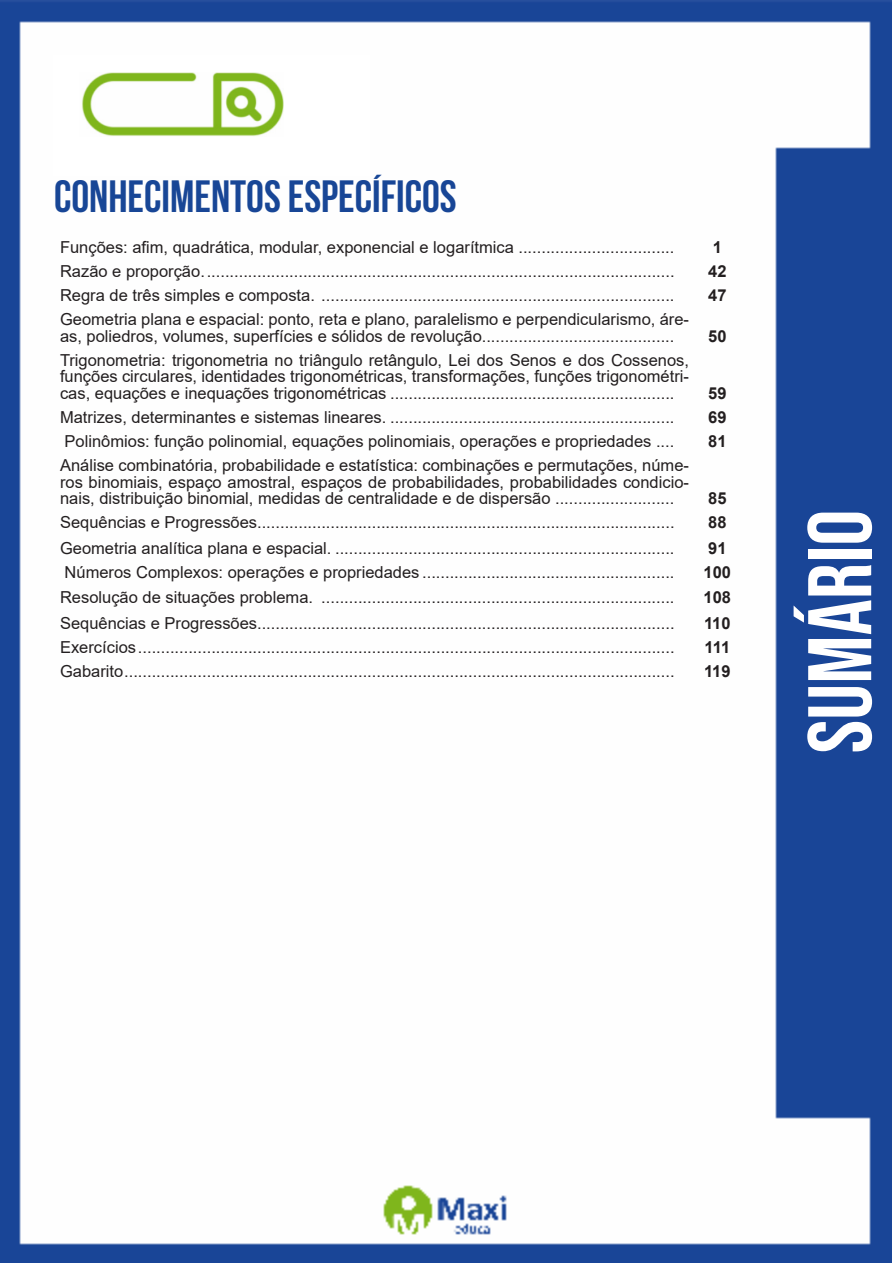
<style>
.page{position:relative;width:893px;height:1263px;background:#fff}
.page>*{position:absolute;margin:0;border:0;box-sizing:border-box;transform-origin:0 0}
.t1{font:90px "Bebas Neue";color:#fff}
.t2{font:700 45px "Bebas Neue";color:#184696}
.ALTERNATIVAS{font:16.5px/16.5px "Arial";color:#231f20;text-align:justify}
.INDICE{font:700 16.5px "Arial";color:#231f20}
</style>
<div class="page">
<img style="left:0;top:0;width:892px;height:1263px">
<div style="left:53px;top:55px;width:317px;height:121px;background:#fff"></div>
<img style="left:82px;top:72px;width:201px;height:64px">
<p class="t2" style="left:54px;top:172px;width:404px">CONHECIMENTOS ESPECÍFICOS</p>
<p class="ALTERNATIVAS" style="left:60px;top:239px;width:616px">Funções: afim, quadrática, modular, exponencial e logarítmica ..................................</p>
<p class="INDICE" style="left:713px;top:236px;width:11px">1</p>
<p class="ALTERNATIVAS" style="left:60px;top:263px;width:616px">Razão e proporção.......................................................................................................</p>
<p class="INDICE" style="left:708px;top:260px;width:20px">42</p>
<p class="ALTERNATIVAS" style="left:60px;top:287px;width:616px">Regra de três simples e composta. .............................................................................</p>
<p class="INDICE" style="left:708px;top:284px;width:20px">47</p>
<p class="ALTERNATIVAS" style="left:60px;top:311px;width:630px">Geometria plana e espacial: ponto, reta e plano, paralelismo e perpendicularismo, áre&shy;as, poliedros, volumes, superfícies e sólidos de revolução..........................................</p>
<p class="INDICE" style="left:708px;top:324px;width:20px">50</p>
<p class="ALTERNATIVAS" style="left:60px;top:352px;width:630px">Trigonometria: trigonometria no triângulo retângulo, Lei dos Senos e dos Cossenos, funções circulares, identidades trigonométricas, transformações, funções trigonométri&shy;cas, equações e inequações trigonométricas ..............................................................</p>
<p class="INDICE" style="left:708px;top:381px;width:20px">59</p>
<p class="ALTERNATIVAS" style="left:60px;top:409px;width:616px">Matrizes, determinantes e sistemas lineares. ..............................................................</p>
<p class="INDICE" style="left:708px;top:405px;width:20px">69</p>
<p class="ALTERNATIVAS" style="left:65px;top:433px;width:611px">Polinômios: função polinomial, equações polinomiais, operações e propriedades ....</p>
<p class="INDICE" style="left:708px;top:430px;width:20px">81</p>
<p class="ALTERNATIVAS" style="left:60px;top:457px;width:630px">Análise combinatória, probabilidade e estatística: combinações e permutações, núme&shy;ros binomiais, espaço amostral, espaços de probabilidades, probabilidades condicio&shy;nais, distribuição binomial, medidas de centralidade e de dispersão ..........................</p>
<p class="INDICE" style="left:708px;top:487px;width:20px">85</p>
<p class="ALTERNATIVAS" style="left:60px;top:514px;width:616px">Sequências e Progressões...........................................................................................</p>
<p class="INDICE" style="left:708px;top:511px;width:20px">88</p>
<p class="ALTERNATIVAS" style="left:60px;top:540px;width:616px">Geometria analítica plana e espacial. ..........................................................................</p>
<p class="INDICE" style="left:708px;top:536px;width:20px">91</p>
<p class="ALTERNATIVAS" style="left:65px;top:564px;width:611px">Números Complexos: operações e propriedades .......................................................</p>
<p class="INDICE" style="left:704px;top:560px;width:29px">100</p>
<p class="ALTERNATIVAS" style="left:60px;top:588px;width:616px">Resolução de situações problema. .............................................................................</p>
<p class="INDICE" style="left:704px;top:585px;width:29px">108</p>
<p class="ALTERNATIVAS" style="left:60px;top:615px;width:616px">Sequências e Progressões...........................................................................................</p>
<p class="INDICE" style="left:704px;top:612px;width:28px">110</p>
<p class="ALTERNATIVAS" style="left:60px;top:639px;width:616px">Exercícios.....................................................................................................................</p>
<p class="INDICE" style="left:704px;top:636px;width:27px">111</p>
<p class="ALTERNATIVAS" style="left:60px;top:663px;width:616px">Gabarito........................................................................................................................</p>
<p class="INDICE" style="left:704px;top:660px;width:28px">119</p>
<h1 class="t1" style="left:789px;top:753px;width:245px;rotate:-90deg">sumário</h1>
</div>
